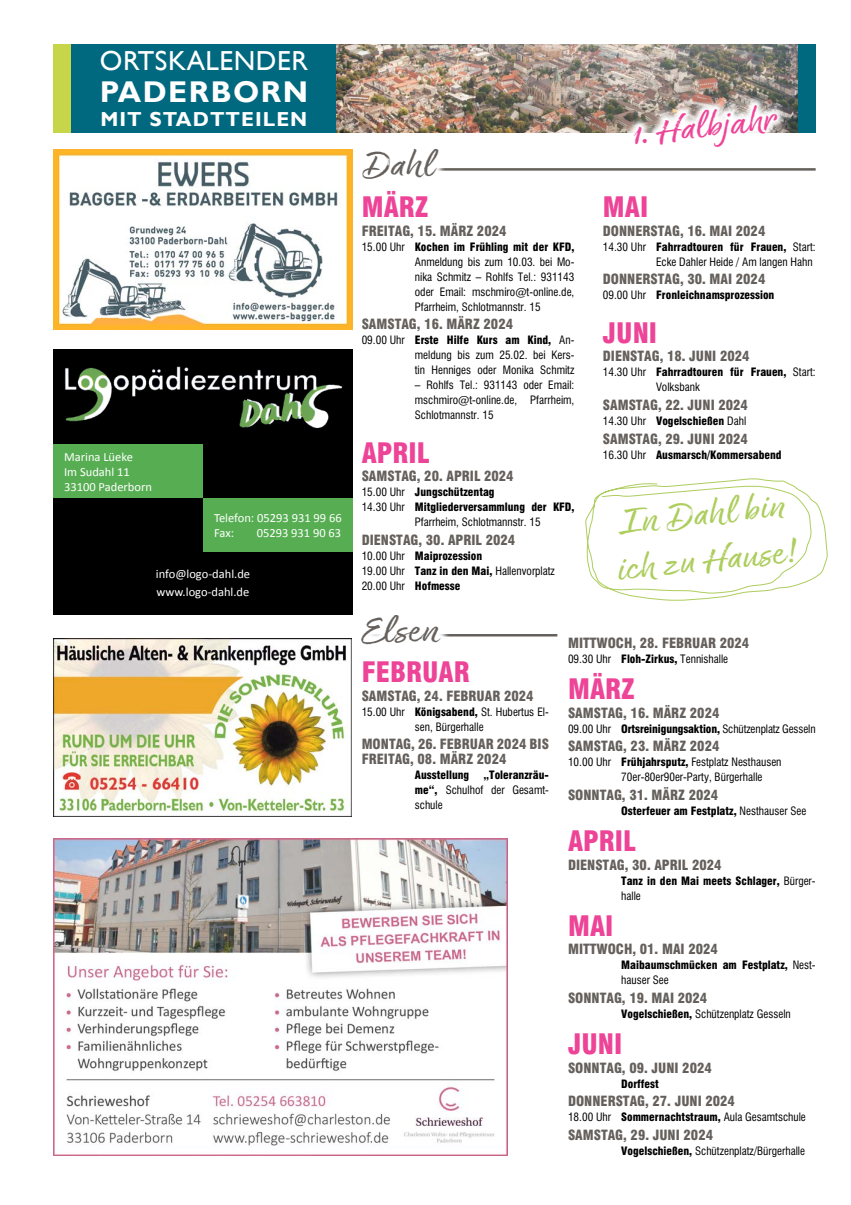
<style>
.page{position:relative;width:851px;height:1205px;background:#fff}
.page>*{position:absolute;margin:0;border:0;box-sizing:border-box;transform-origin:0 0}
.t1{font:expanded 38.75px/46.5px "Good Karma";color:#adcd5d}
.t2{font:expanded 38.75px "Good Karma";color:#ed4497}
.t3{font:expanded 38.75px "Good Karma";color:#65605c}
.t4{font:700 30px "Gill Sans";letter-spacing:.05em;color:#fff}
.t5{font:900 condensed 27.5px "Swiss 721 BT";color:#ed4497}
.t6{font:27.5px "Gill Sans";letter-spacing:.02em;color:#fff}
.t7{font:700 20.25px "Gill Sans";letter-spacing:.05em;color:#fff}
.t8{font:900 condensed 13.75px/15px "Swiss 721 BT";color:#65605c}
.t9{font:12.5px/15px "Calibri";color:#fff}
.t10{font:900 condensed 12.5px "Swiss 721 BT";letter-spacing:.05em;color:#000}
.t11{font:11.25px/15px "Swis 721 BT Condensed 2";color:#000}
.t12{font:900 condensed 11.25px/15px "Swiss 721 BT";color:#000}
.s1{font-family:"Swis 721 BT Condensed 2";font-weight:400;font-stretch:normal}
.s2{font-family:"Swiss 721 BT";font-weight:900;font-stretch:condensed}
</style>
<div class="page">
<img style="left:53px;top:838px;width:454px;height:318px">
<div style="left:53px;top:349px;width:300px;height:266px;background:#000"></div>
<img style="left:64px;top:366px;width:279px;height:63px">
<div style="left:53px;top:445px;width:150px;height:53px;background:#57ae52"></div>
<div style="left:203px;top:498px;width:150px;height:53px;background:#57ae52"></div>
<hr style="left:363px;top:168px;width:452px;height:3px;background:#65605c">
<div style="left:352px;top:139px;width:96px;height:50px;background:#fff"></div>
<hr style="left:362px;top:634px;width:195px;height:2px;background:#65605c">
<div style="left:351px;top:604px;width:99px;height:50px;background:#fff"></div>
<img style="left:53px;top:149px;width:300px;height:180px">
<div style="left:53px;top:44px;width:762px;height:89px;background:#00687f"></div>
<div style="left:53px;top:44px;width:18px;height:89px;background:#c7d54b"></div>
<img style="left:337px;top:44px;width:460px;height:89px">
<img style="left:621px;top:92px;width:169px;height:41px">
<svg style="left:585px;top:478px;width:243px;height:123px"></svg>
<img style="left:53px;top:639px;width:298px;height:177px">
<h3 class="t6" style="left:100px;top:44px;width:210px">ORTSKALENDER</h3>
<h2 class="t4" style="left:100px;top:74px;width:210px">PADERBORN</h2>
<h3 class="t7" style="left:101px;top:107px;width:208px">MIT STADTTEILEN</h3>
<h1 class="t2" style="left:631px;top:111px;width:145px;rotate:-6deg">1. Halbjahr</h1>
<h1 class="t3" style="left:362px;top:142px;width:73px">Dahl</h1>
<p class="t9" style="left:64px;top:449px;width:89px">Marina Lüeke<br>Im Sudahl 11<br>33100 Paderborn</p>
<p class="t9" style="left:214px;top:509px;width:129px">Telefon: 05293 931 99 66<br>Fax:</p>
<p class="t9" style="left:257px;top:524px;width:86px">05293 931 90 63</p>
<p class="t9" style="left:156px;top:565px;width:96px;line-height:17.5px">info@logo-dahl.de www.logo-dahl.de</p>
<h3 class="t5" style="left:361px;top:191px;width:68px">MÄRZ</h3>
<p class="t8" style="left:361px;top:223px;width:146px">FREITAG, 15. MÄRZ 2024</p>
<p class="t12" style="left:361px;top:239px;width:214px"><span class="s1">15.00 Uhr</span> Kochen im Frühling mit der KFD,</p>
<p class="t11" style="left:415px;top:254px;width:161px;text-align:justify">Anmeldung bis zum 10.03. bei Mo&shy;nika Schmitz – Rohlfs Tel.: 931143 oder Email: mschmiro@t-online.de, Pfarrheim, Schlotmannstr. 15</p>
<p class="t8" style="left:361px;top:317px;width:153px">SAMSTAG, 16. MÄRZ 2024</p>
<p class="t12" style="left:361px;top:333px;width:214px"><span class="s1">09.00 Uhr</span> Erste Hilfe Kurs am Kind, <span class="s1">An-</span></p>
<p class="t11" style="left:415px;top:348px;width:161px">meldung bis zum 25.02. bei Kers&shy;tin Henniges oder Monika Schmitz</p>
<p class="t11" style="left:415px;top:378px;width:161px;text-align:justify">– Rohlfs Tel.: 931143 oder Email: mschmiro@t-online.de, Pfarrheim, Schlotmannstr. 15</p>
<h3 class="t5" style="left:361px;top:436px;width:69px">APRIL</h3>
<p class="t8" style="left:361px;top:469px;width:153px">SAMSTAG, 20. APRIL 2024</p>
<p class="t12" style="left:361px;top:485px;width:214px"><span class="s1">15.00 Uhr</span> Jungschützentag<br><span class="s1">14.30 Uhr</span> Mitgliederversammlung der KFD,</p>
<p class="t11" style="left:415px;top:515px;width:127px">Pfarrheim, Schlotmannstr. 15</p>
<p class="t8" style="left:361px;top:533px;width:155px">DIENSTAG, 30. APRIL 2024</p>
<p class="t12" style="left:361px;top:548px;width:122px"><span class="s1">10.00 Uhr</span> Maiprozession</p>
<p class="t11" style="left:361px;top:563px;width:195px">19.00 Uhr <span class="s2">Tanz in den Mai,</span> Hallenvorplatz<br>20.00 Uhr <span class="s2">Hofmesse</span></p>
<h3 class="t5" style="left:602px;top:191px;width:47px">MAI</h3>
<p class="t8" style="left:602px;top:223px;width:164px">DONNERSTAG, 16. MAI 2024</p>
<p class="t12" style="left:602px;top:239px;width:214px"><span class="s1">14.30 Uhr</span> Fahrradtouren für Frauen, <span class="s1">Start:</span></p>
<p class="t11" style="left:656px;top:254px;width:158px">Ecke Dahler Heide / Am langen Hahn</p>
<p class="t8" style="left:602px;top:272px;width:164px">DONNERSTAG, 30. MAI 2024</p>
<p class="t12" style="left:602px;top:288px;width:173px"><span class="s1">09.00 Uhr</span> Fronleichnamsprozession</p>
<h3 class="t5" style="left:602px;top:316px;width:56px">JUNI</h3>
<p class="t8" style="left:602px;top:349px;width:148px">DIENSTAG, 18. JUNI 2024</p>
<p class="t12" style="left:602px;top:365px;width:214px"><span class="s1">14.30 Uhr</span> Fahrradtouren für Frauen, <span class="s1">Start:</span></p>
<p class="t11" style="left:656px;top:380px;width:45px">Volksbank</p>
<p class="t8" style="left:602px;top:398px;width:146px">SAMSTAG, 22. JUNI 2024</p>
<p class="t12" style="left:602px;top:413px;width:145px"><span class="s1">14.30 Uhr</span> Vogelschießen <span class="s1">Dahl</span></p>
<p class="t8" style="left:602px;top:431px;width:146px">SAMSTAG, 29. JUNI 2024</p>
<p class="t12" style="left:602px;top:447px;width:180px"><span class="s1">16.30 Uhr</span> Ausmarsch/Kommersabend</p>
<h1 class="t1" style="left:610px;top:503px;width:182px;rotate:-6deg">In Dahl bin ich zu Hause!</h1>
<h1 class="t3" style="left:361px;top:607px;width:79px">Elsen</h1>
<h3 class="t5" style="left:361px;top:656px;width:110px">FEBRUAR</h3>
<p class="t8" style="left:361px;top:688px;width:173px">SAMSTAG, 24. FEBRUAR 2024</p>
<p class="t11" style="left:415px;top:704px;width:135px;text-indent:-53px">15.00 Uhr <span class="s2">Königsabend,</span> St. Hubertus El&shy;sen, Bürgerhalle</p>
<p class="t8" style="left:361px;top:737px;width:189px">MONTAG, 26. FEBRUAR 2024 BIS<br>FREITAG, 08. MÄRZ 2024</p>
<p class="t12" style="left:415px;top:768px;width:135px">Ausstellung „Toleranzräu-</p>
<p class="t11" style="left:415px;top:783px;width:135px"><span class="s2">me“,</span> Schulhof der Gesamt&shy;schule</p>
<p class="t8" style="left:568px;top:635px;width:183px">MITTWOCH, 28. FEBRUAR 2024</p>
<p class="t11" style="left:568px;top:651px;width:162px">09.30 Uhr <span class="s2">Floh-Zirkus,</span> Tennishalle</p>
<h3 class="t5" style="left:568px;top:672px;width:68px">MÄRZ</h3>
<p class="t8" style="left:568px;top:705px;width:153px">SAMSTAG, 16. MÄRZ 2024</p>
<p class="t11" style="left:568px;top:721px;width:249px">09.00 Uhr <span class="s2">Ortsreinigungsaktion,</span> Schützenplatz Gesseln</p>
<p class="t8" style="left:568px;top:739px;width:153px">SAMSTAG, 23. MÄRZ 2024</p>
<p class="t11" style="left:621px;top:755px;width:162px;text-indent:-53px">10.00 Uhr <span class="s2">Frühjahrsputz,</span> Festplatz Nesthausen<br>70er-80er90er-Party, Bürgerhalle</p>
<p class="t8" style="left:568px;top:787px;width:152px">SONNTAG, 31. MÄRZ 2024</p>
<p class="t12" style="left:621px;top:803px;width:187px">Osterfeuer am Festplatz, <span class="s1">Nesthauser See</span></p>
<h3 class="t5" style="left:568px;top:824px;width:69px">APRIL</h3>
<p class="t8" style="left:568px;top:857px;width:155px">DIENSTAG, 30. APRIL 2024</p>
<p class="t12" style="left:621px;top:873px;width:196px">Tanz in den Mai meets Schlager, <span class="s1">Bürger-</span></p>
<p class="t11" style="left:621px;top:888px;width:21px">halle</p>
<h3 class="t5" style="left:568px;top:909px;width:47px">MAI</h3>
<p class="t8" style="left:568px;top:942px;width:151px">MITTWOCH, 01. MAI 2024</p>
<p class="t12" style="left:621px;top:957px;width:196px">Maibaumschmücken am Festplatz, <span class="s1">Nest-</span></p>
<p class="t11" style="left:621px;top:972px;width:49px">hauser See</p>
<p class="t8" style="left:568px;top:990px;width:141px">SONNTAG, 19. MAI 2024</p>
<p class="t11" style="left:621px;top:1006px;width:171px"><span class="s2">Vogelschießen,</span> Schützenplatz Gesseln</p>
<h3 class="t5" style="left:568px;top:1027px;width:56px">JUNI</h3>
<p class="t8" style="left:568px;top:1060px;width:145px">SONNTAG, 09. JUNI 2024</p>
<p class="t12" style="left:621px;top:1076px;width:39px">Dorffest</p>
<p class="t8" style="left:568px;top:1094px;width:168px">DONNERSTAG, 27. JUNI 2024</p>
<p class="t11" style="left:568px;top:1110px;width:239px">18.00 Uhr <span class="s2">Sommernachtstraum,</span> Aula Gesamtschule</p>
<p class="t8" style="left:568px;top:1127px;width:146px">SAMSTAG, 29. JUNI 2024</p>
<p class="t11" style="left:621px;top:1143px;width:185px"><span class="s2">Vogelschießen,</span> Schützenplatz/Bürgerhalle</p>
<p class="t10" style="left:696px;top:1141px;width:97px">31. Januar 2024</p>
</div>
